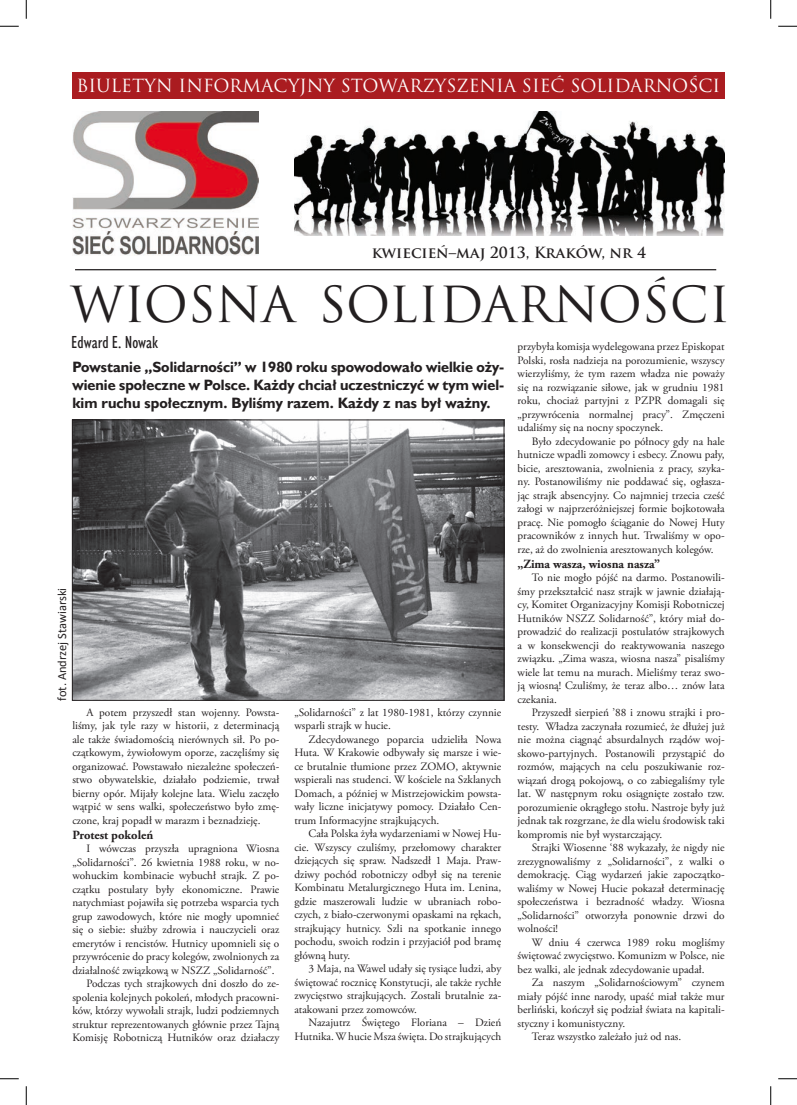
<style>
.page{position:relative;width:797px;height:1105px;background:#fff}
.page>*{position:absolute;margin:0;border:0;box-sizing:border-box;transform-origin:0 0}
.t1{font:48.38px "Trajan Pro";color:#231f20}
.t2{font:17.62px "Trajan Pro";color:#fff}
.t3{font:17.5px "Humanst 521 Cn EU";color:#231f20}
.t4{font:700 15px/18px "Humanst 521 EU";color:#231f20;text-align:justify}
.t5{font:700 15px "Trajan Pro";color:#231f20}
.t6{font:700 12.5px "Adobe Garamond Pro";color:#231f20}
.t7{font:12.5px "Calibri";color:#231f20}
.t8{font:11.25px/13.5px "Adobe Garamond Pro";color:#231f20;text-align:justify}
</style>
<div class="page">
<img style="left:72px;top:112px;width:186px;height:144px">
<div style="left:72px;top:72px;width:652px;height:27px;background:#aa1c20"></div>
<hr style="left:75px;top:269px;width:641px;height:1px;background:#231f20">
<img style="left:74px;top:422px;width:428px;height:277px">
<div style="left:72px;top:420px;width:432px;height:281px;border:1px solid #231f20"></div>
<img style="left:294px;top:112px;width:430px;height:124px">
<svg style="left:0;top:25px;width:19px;height:2px"></svg>
<svg style="left:778px;top:25px;width:19px;height:2px"></svg>
<svg style="left:0;top:1078px;width:19px;height:1px"></svg>
<svg style="left:778px;top:1078px;width:19px;height:1px"></svg>
<svg style="left:25px;top:0;width:2px;height:19px"></svg>
<svg style="left:25px;top:1086px;width:2px;height:19px"></svg>
<svg style="left:770px;top:0;width:1px;height:19px"></svg>
<svg style="left:770px;top:1086px;width:1px;height:19px"></svg>
<h2 class="t2" style="left:77px;top:75px;width:645px">BIULETYN INFORMACYJNY STOWARZYSZENIA SIEĆ SOLIDARNOŚCI</h2>
<h3 class="t5" style="left:372px;top:243px;width:276px">kwiecień–maj 2013, Kraków, nr 4</h3>
<h1 class="t1" style="left:71px;top:274px;width:661px">WIOSNA SOLIDARNOŚCI</h1>
<h3 class="t4" style="left:72px;top:358px;width:433px">Powstanie „Solidarności” w 1980 roku spowodowało wielkie oży&shy;wienie społeczne w Polsce. Każdy chciał uczestniczyć w tym wiel&shy;kim ruchu społecznym. Byliśmy razem. Każdy z nas był ważny.</h3>
<h3 class="t3" style="left:71px;top:332px;width:89px">Edward E. Nowak</h3>
<p class="t8" style="left:517px;top:340px;width:208px">przybyła komisja wydelegowana przez Episkopat Polski, rosła nadzieja na porozumienie, wszyscy wierzyliśmy, że tym razem władza nie poważy się na rozwiązanie siłowe, jak w grudniu 1981 roku, chociaż partyjni z PZPR domagali się „przywrócenia normalnej pracy”. Zmęczeni udaliśmy się na nocny spoczynek.</p>
<p class="t8" style="left:517px;top:435px;width:208px;text-indent:14px">Było zdecydowanie po północy gdy na hale hutnicze wpadli zomowcy i esbecy. Znowu pały, bicie, aresztowania, zwolnienia z pracy, szyka&shy;ny. Postanowiliśmy nie poddawać się, ogłasza&shy;jąc strajk absencyjny. Co najmniej trzecia cześć załogi w najprzeróżniejszej formie bojkotowała pracę. Nie pomogło ściąganie do Nowej Huty pracowników z innych hut. Trwaliśmy w opo&shy;rze, aż do zwolnienia aresztowanych kolegów.</p>
<p class="t6" style="left:517px;top:556px;width:144px">„Zima wasza, wiosna nasza”</p>
<p class="t8" style="left:517px;top:571px;width:208px;text-indent:14px">To nie mogło pójść na darmo. Postanowili&shy;śmy przekształcić nasz strajk w jawnie działają&shy;cy, Komitet Organizacyjny Komisji Robotniczej Hutników NSZZ Solidarność”, który miał do&shy;prowadzić do realizacji postulatów strajkowych a w konsekwencji do reaktywowania naszego związku. „Zima wasza, wiosna nasza” pisaliśmy wiele lat temu na murach. Mieliśmy teraz swo&shy;ją wiosną! Czuliśmy, że teraz albo… znów lata czekania.</p>
<p class="t8" style="left:517px;top:706px;width:208px;text-indent:14px">Przyszedł sierpień ’88 i znowu strajki i pro&shy;testy. Władza zaczynała rozumieć, że dłużej już nie można ciągnąć absurdalnych rządów woj&shy;skowo-partyjnych. Postanowili przystąpić do rozmów, mających na celu poszukiwanie roz&shy;wiązań drogą pokojową, o co zabiegaliśmy tyle lat. W następnym roku osiągnięte zostało tzw. porozumienie okrągłego stołu. Nastroje były już jednak tak rozgrzane, że dla wielu środowisk taki kompromis nie był wystarczający.</p>
<p class="t8" style="left:517px;top:841px;width:208px;text-indent:14px">Strajki Wiosenne ‘88 wykazały, że nigdy nie zrezygnowaliśmy z „Solidarności”, z walki o demokrację. Ciąg wydarzeń jakie zapoczątko&shy;waliśmy w Nowej Hucie pokazał determinację społeczeństwa i bezradność władzy. Wiosna „Solidarności” otworzyła ponownie drzwi do wolności!</p>
<p class="t8" style="left:517px;top:936px;width:208px;text-indent:14px">W dniu 4 czerwca 1989 roku mogliśmy świętować zwycięstwo. Komunizm w Polsce, nie bez walki, ale jednak zdecydowanie upadał.</p>
<p class="t8" style="left:531px;top:976px;width:194px">Za naszym „Solidarnościowym” czynem</p>
<p class="t8" style="left:517px;top:990px;width:208px">miały pójść inne narody, upaść miał także mur</p>
<p class="t8" style="left:517px;top:1003px;width:208px">berliński, kończył się podział świata na kapitali-</p>
<p class="t8" style="left:517px;top:1017px;width:109px">styczny i komunistyczny.</p>
<p class="t8" style="left:531px;top:1030px;width:151px">Teraz wszystko zależało już od nas.</p>
<p class="t7" style="left:54px;top:701px;width:114px;rotate:-90deg">fot. Andrzej Stawiarski</p>
<p class="t8" style="left:72px;top:706px;width:208px;text-indent:14px">A potem przyszedł stan wojenny. Powsta&shy;liśmy, jak tyle razy w historii, z determinacją ale także świadomością nierównych sił. Po po&shy;czątkowym, żywiołowym oporze, zaczęliśmy się organizować. Powstawało niezależne społeczeń&shy;stwo obywatelskie, działało podziemie, trwał bierny opór. Mijały kolejne lata. Wielu zaczęło wątpić w sens walki, społeczeństwo było zmę&shy;czone, kraj popadł w marazm i beznadzieję.</p>
<p class="t6" style="left:72px;top:828px;width:82px">Protest pokoleń</p>
<p class="t8" style="left:86px;top:842px;width:194px">I wówczas przyszła upragniona Wiosna</p>
<p class="t8" style="left:72px;top:856px;width:208px">„Solidarności”. 26 kwietnia 1988 roku, w no-</p>
<p class="t8" style="left:72px;top:869px;width:208px">wohuckim kombinacie wybuchł strajk. Z po-</p>
<p class="t8" style="left:72px;top:883px;width:208px">czątku postulaty były ekonomiczne. Prawie</p>
<p class="t8" style="left:72px;top:896px;width:208px">natychmiast pojawiła się potrzeba wsparcia tych</p>
<p class="t8" style="left:72px;top:910px;width:208px">grup zawodowych, które nie mogły upomnieć</p>
<p class="t8" style="left:72px;top:923px;width:208px">się o siebie: służby zdrowia i nauczycieli oraz</p>
<p class="t8" style="left:72px;top:937px;width:208px">emerytów i rencistów. Hutnicy upomnieli się o</p>
<p class="t8" style="left:72px;top:950px;width:208px">przywrócenie do pracy kolegów, zwolnionych za</p>
<p class="t8" style="left:72px;top:964px;width:204px">działalność związkową w NSZZ „Solidarność”.</p>
<p class="t8" style="left:86px;top:977px;width:194px">Podczas tych strajkowych dni doszło do ze-</p>
<p class="t8" style="left:72px;top:991px;width:208px">spolenia kolejnych pokoleń, młodych pracowni-</p>
<p class="t8" style="left:72px;top:1004px;width:208px">ków, którzy wywołali strajk, ludzi podziemnych</p>
<p class="t8" style="left:72px;top:1018px;width:208px">struktur reprezentowanych głównie przez Tajną</p>
<p class="t8" style="left:72px;top:1031px;width:208px">Komisję Robotniczą Hutników oraz działaczy</p>
<p class="t8" style="left:294px;top:706px;width:208px">„Solidarności” z lat 1980-1981, którzy czynnie wsparli strajk w hucie.</p>
<p class="t8" style="left:294px;top:733px;width:208px;text-indent:14px">Zdecydowanego poparcia udzieliła Nowa Huta. W Krakowie odbywały się marsze i wie&shy;ce brutalnie tłumione przez ZOMO, aktywnie wspierali nas studenci. W kościele na Szklanych Domach, a później w Mistrzejowickim powsta&shy;wały liczne inicjatywy pomocy. Działało Cen&shy;trum Informacyjne strajkujących.</p>
<p class="t8" style="left:294px;top:827px;width:208px;text-indent:14px">Cała Polska żyła wydarzeniami w Nowej Hu&shy;cie. Wszyscy czuliśmy, przełomowy charakter dziejących się spraw. Nadszedł 1 Maja. Praw&shy;dziwy pochód robotniczy odbył się na terenie Kombinatu Metalurgicznego Huta im. Lenina, gdzie maszerowali ludzie w ubraniach robo&shy;czych, z biało-czerwonymi opaskami na rękach, strajkujący hutnicy. Szli na spotkanie innego pochodu, swoich rodzin i przyjaciół pod bramę główną huty.</p>
<p class="t8" style="left:294px;top:962px;width:208px;text-indent:14px">3 Maja, na Wawel udały się tysiące ludzi, aby świętować rocznicę Konstytucji, ale także rychłe zwycięstwo strajkujących. Zostali brutalnie za&shy;atakowani przez zomowców.</p>
<p class="t8" style="left:294px;top:1016px;width:208px;text-align:right">Nazajutrz Świętego Floriana – Dzień<br>Hutnika. W hucie Msza święta. Do strajkujących</p>
</div>
